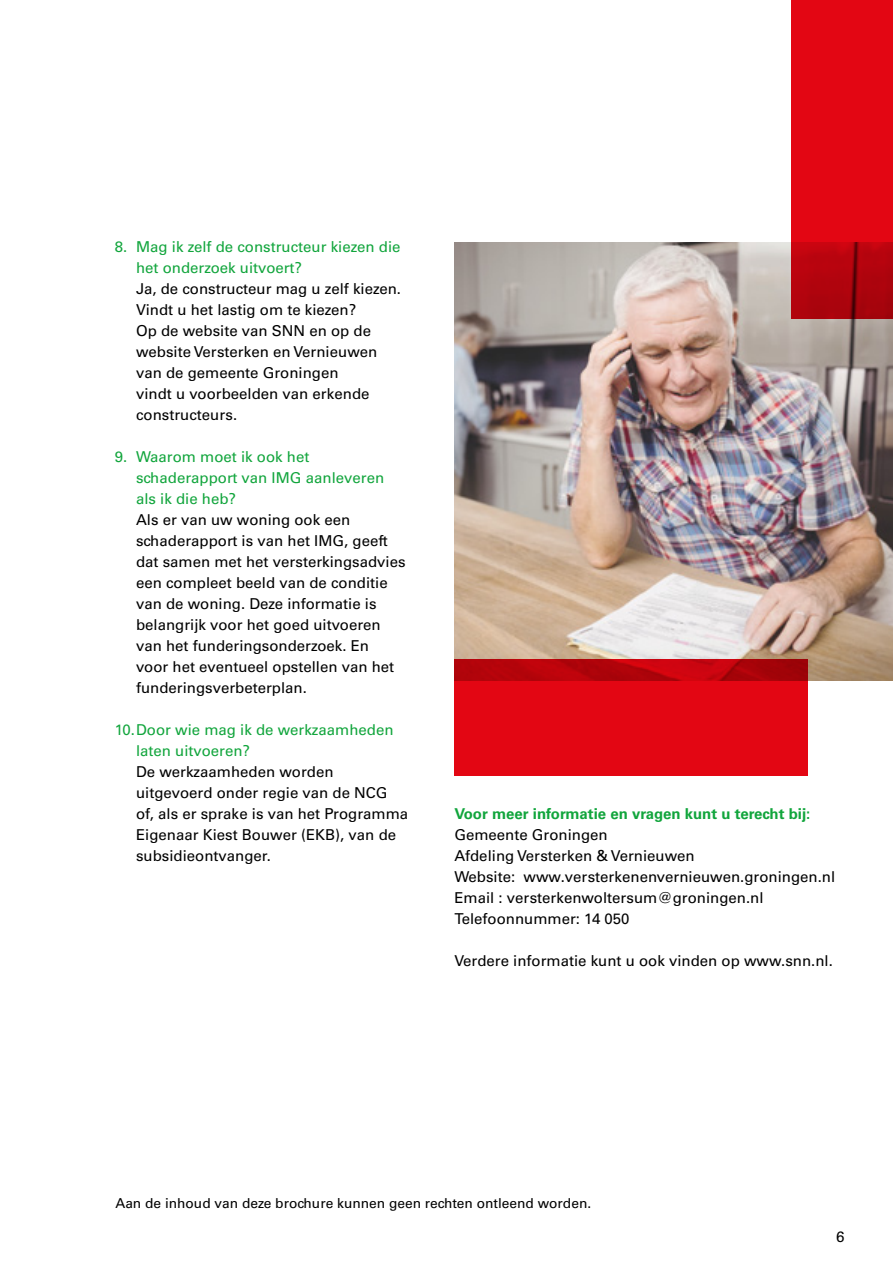
<style>
.page{position:relative;width:893px;height:1263px;background:#fff}
.page>*{position:absolute;margin:0;border:0;box-sizing:border-box;transform-origin:0 0}
.t1{font:15px/21px "Univers";color:#000}
.t2{font:15px/21px "Univers";color:#11a53c}
.t3{font:700 15px "Univers";color:#11a53c}
.t4{font:13.65px "Univers";color:#000}
</style>
<div class="page">
<img style="left:454px;top:242px;width:439px;height:438px">
<svg style="left:791px;top:0;width:102px;height:319px;background:#d60511"></svg>
<svg style="left:454px;top:659px;width:354px;height:117px;background:#da0511"></svg>
<p class="t2" style="left:136px;top:236px;width:266px;text-indent:-21px">8. Mag ik zelf de constructeur kiezen die het onderzoek uitvoert?</p>
<p class="t1" style="left:136px;top:278px;width:266px">Ja, de constructeur mag u zelf kiezen.<br>Vindt u het lastig om te kiezen?<br>Op de website van SNN en op de website Versterken en Vernieuwen van de gemeente Groningen<br>vindt u voorbeelden van erkende constructeurs.</p>
<p class="t2" style="left:136px;top:446px;width:250px;text-indent:-21px">9. Waarom moet ik ook het schaderapport van IMG aanleveren als ik die heb?</p>
<p class="t1" style="left:136px;top:509px;width:271px">Als er van uw woning ook een schaderapport is van het IMG, geeft dat samen met het versterkingsadvies een compleet beeld van de conditie van de woning. Deze informatie is belangrijk voor het goed uitvoeren van het funderingsonderzoek. En<br>voor het eventueel opstellen van het funderingsverbeterplan.</p>
<p class="t2" style="left:136px;top:719px;width:259px;text-indent:-21px">10.Door wie mag ik de werkzaamheden laten uitvoeren?</p>
<p class="t1" style="left:136px;top:761px;width:274px">De werkzaamheden worden uitgevoerd onder regie van de NCG of, als er sprake is van het Programma<br>Eigenaar Kiest Bouwer (EKB), van de subsidieontvanger.</p>
<p class="t3" style="left:454px;top:805px;width:358px">Voor meer informatie en vragen kunt u terecht bij:</p>
<p class="t1" style="left:454px;top:824px;width:382px">Gemeente Groningen<br>Afdeling Versterken &amp; Vernieuwen<br>Website: www.versterkenenvernieuwen.groningen.nl Email : versterkenwoltersum@groningen.nl Telefoonnummer: 14 050</p>
<p class="t1" style="left:454px;top:950px;width:380px">Verdere informatie kunt u ook vinden op www.snn.nl.</p>
<p class="t4" style="left:115px;top:1195px;width:477px">Aan de inhoud van deze brochure kunnen geen rechten ontleend worden.</p>
<p class="t1" style="left:836px;top:1226px;width:10px">6</p>
</div>
